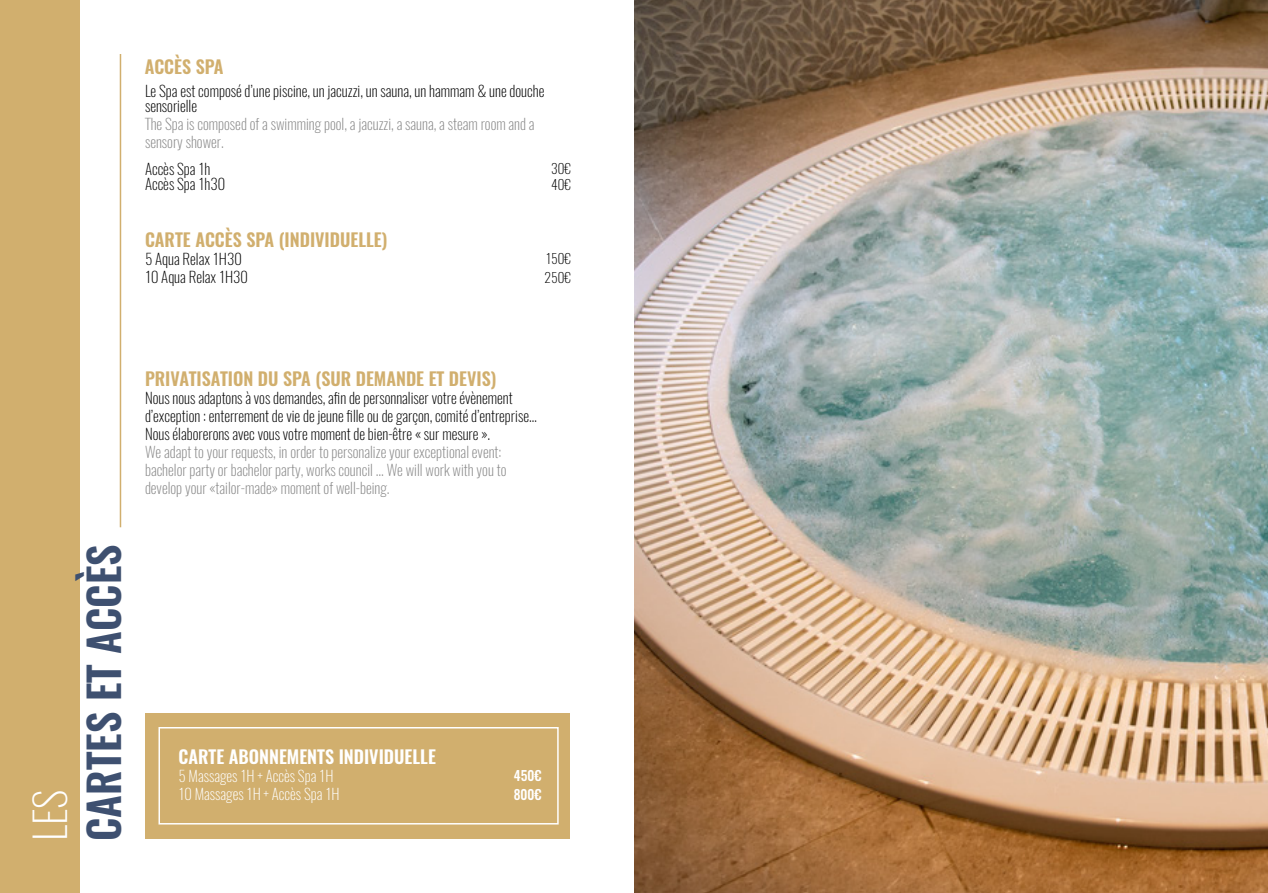
<style>
.page{position:relative;width:1268px;height:893px;background:#fff}
.page>*{position:absolute;margin:0;border:0;box-sizing:border-box;transform-origin:0 0}
.t1{font:600 42.45px "Oswald";color:#3e5070}
.t2{font:200 42.45px "Oswald";color:#fff}
.t3{font:600 18px "Oswald";color:#d1af6e}
.t4{font:600 18px "Oswald";color:#fff}
.t5{font:200 15px/18px "Oswald";color:#000}
.t6{font:200 15px/18px "Oswald";color:#878787}
.t7{font:200 15px/18px "Oswald";color:#fff}
.t8{font:200 13.5px "Oswald";color:#000}
.t9{font:500 13.5px/18.8px "Oswald";color:#fff}
</style>
<div class="page">
<div style="left:145px;top:713px;width:424px;height:126px;background:#d1af6e"></div>
<div style="left:158px;top:727px;width:400px;height:97px;border:2px solid #fff"></div>
<img style="left:634px;top:0;width:633px;height:893px">
<div style="left:0;top:0;width:79px;height:893px;background:#d1af6e"></div>
<hr style="left:120px;top:54px;width:1px;height:473px;background:#d1af6e">
<p class="t3" style="left:145px;top:54px;width:80px">ACCÈS SPA</p>
<p class="t5" style="left:145px;top:84px;width:401px;line-height:15px">Le Spa est composé d’une piscine, un jacuzzi, un sauna, un hammam &amp; une douche sensorielle</p>
<p class="t6" style="left:145px;top:115px;width:391px">The Spa is composed of a swimming pool, a jacuzzi, a sauna, a steam room and a sensory shower.</p>
<p class="t5" style="left:145px;top:161px;width:82px;line-height:15px">Accès Spa 1h<br>Accès Spa 1h30</p>
<p class="t8" style="left:551px;top:160px;width:21px">30€</p>
<p class="t8" style="left:551px;top:175px;width:21px">40€</p>
<p class="t3" style="left:145px;top:227px;width:244px">CARTE ACCÈS SPA (INDIVIDUELLE)</p>
<p class="t5" style="left:145px;top:250px;width:104px">5 Aqua Relax 1H30<br>10 Aqua Relax 1H30</p>
<p class="t8" style="left:545px;top:250px;width:27px">150€</p>
<p class="t8" style="left:544px;top:269px;width:28px">250€</p>
<h1 class="t1" style="left:74px;top:841px;width:298px;rotate:-90deg">CARTES ET ACCÈS</h1>
<h1 class="t2" style="left:22px;top:841px;width:53px;rotate:-90deg">LES</h1>
<p class="t3" style="left:145px;top:366px;width:353px">PRIVATISATION DU SPA (SUR DEMANDE ET DEVIS)</p>
<p class="t5" style="left:145px;top:389px;width:393px">Nous nous adaptons à vos demandes, afin de personnaliser votre évènement d’exception : enterrement de vie de jeune fille ou de garçon, comité d’entreprise…<br>Nous élaborerons avec vous votre moment de bien-être « sur mesure ».</p>
<p class="t6" style="left:145px;top:443px;width:363px">We adapt to your requests, in order to personalize your exceptional event: bachelor party or bachelor party, works council ... We will work with you to develop your «tailor-made» moment of well-being.</p>
<p class="t4" style="left:178px;top:744px;width:259px">CARTE ABONNEMENTS INDIVIDUELLE</p>
<p class="t7" style="left:178px;top:766px;width:163px">5 Massages 1H + Accès Spa 1H<br>10 Massages 1H + Accès Spa 1H</p>
<p class="t9" style="left:513px;top:767px;width:29px">450€<br>800€</p>
</div>
